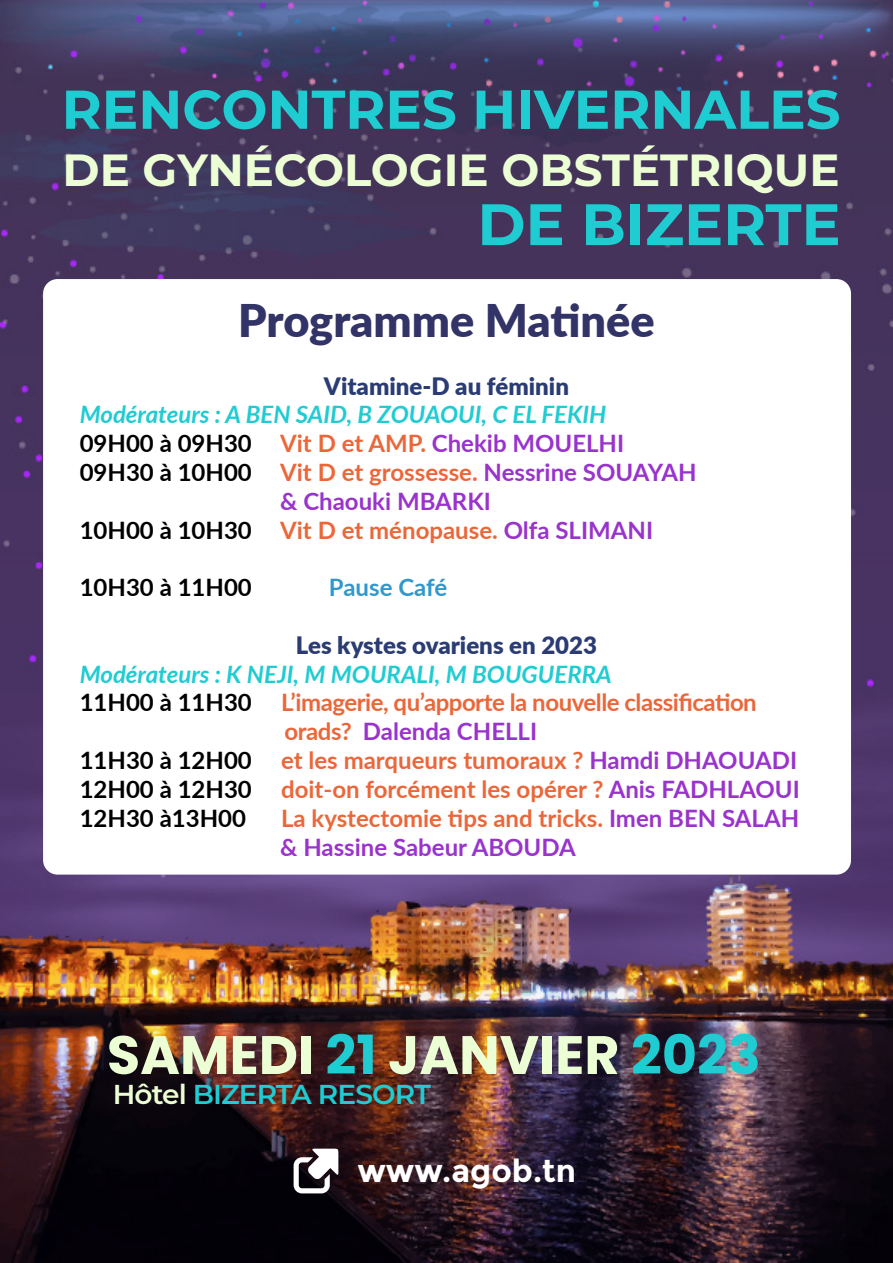
<style>
.page{position:relative;width:893px;height:1263px;background:#fff}
.page>*{position:absolute;margin:0;border:0;box-sizing:border-box;transform-origin:0 0}
.t1{font:700 58.35px "Montserrat";color:#1fccd2}
.t2{font:700 54.45px "Montserrat";color:#1fccd2}
.t3{font:700 54px "Poppins";color:#ecffd4}
.t4{font:700 45px "Montserrat";color:#ecffd4}
.t5{font:900 45px "Lato";color:#323366}
.t6{font:700 31.65px "Montserrat";color:#fff}
.t7{font:600 27.3px "Montserrat";letter-spacing:-.03em;color:#1fccd2}
.t8{font:700 24px "Lato";color:#eb673a}
.t9{font:700 24px/28.8px "Lato";color:#93c}
.t10{font:italic 700 24px "Lato";color:#1fccd2}
.t11{font:700 24px "Lato";letter-spacing:-.02em;color:#eb673a}
.t12{font:900 24px "Lato";color:#2a3c73}
.t13{font:700 24px "Lato";color:#010000}
.t14{font:700 24px "Lato";color:#3198cc}
.s1{color:#010000}
.s2{color:#eb673a}
.s3{color:#93c}
.s4{color:#1fccd2}
.s5{color:#ecffd4}
</style>
<div class="page">
<img style="left:0;top:0;width:893px;height:1263px">
<div style="left:43px;top:279px;width:808px;height:596px;background:#fff;border-radius:14px"></div>
<svg style="left:294px;top:1148px;width:44px;height:45px"></svg>
<h2 class="t2" style="left:62px;top:70px;width:780px">RENCONTRES HIVERNALES</h2>
<h3 class="t4" style="left:62px;top:137px;width:779px">DE GYNÉCOLOGIE OBSTÉTRIQUE</h3>
<h1 class="t1" style="left:477px;top:182px;width:365px">DE BIZERTE</h1>
<h3 class="t5" style="left:238px;top:287px;width:418px">Programme Matinée</h3>
<p class="t12" style="left:324px;top:368px;width:247px">Vitamine-D au féminin</p>
<p class="t10" style="left:80px;top:397px;width:528px">Modérateurs : A BEN SAID, B ZOUAOUI, C EL FEKIH</p>
<p class="t9" style="left:80px;top:428px;width:546px"><span class="s1">09H00 à 09H30</span> <span class="s2">Vit D et AMP.</span> Chekib MOUELHI</p>
<p class="t8" style="left:80px;top:455px;width:618px"><span class="s1">09H30 à 10H00</span> Vit D et grossesse. <span class="s3">Nessrine SOUAYAH</span></p>
<p class="t9" style="left:280px;top:486px;width:212px">&amp; Chaouki MBARKI</p>
<p class="t8" style="left:80px;top:512px;width:575px"><span class="s1">10H00 à 10H30</span> Vit D et ménopause. <span class="s3">Olfa SLIMANI</span></p>
<p class="t13" style="left:80px;top:570px;width:174px">10H30 à 11H00</p>
<p class="t14" style="left:329px;top:570px;width:120px">Pause Café</p>
<p class="t12" style="left:296px;top:627px;width:303px">Les kystes ovariens en 2023</p>
<p class="t10" style="left:80px;top:656px;width:533px">Modérateurs : K NEJI, M MOURALI, M BOUGUERRA</p>
<p class="t11" style="left:80px;top:685px;width:679px"><span class="s1">11H00 à 11H30</span> L’imagerie, qu’apporte la nouvelle classification</p>
<p class="t9" style="left:285px;top:716px;width:254px"><span class="s2">orads?</span> Dalenda CHELLI</p>
<p class="t8" style="left:80px;top:743px;width:719px"><span class="s1">11H30 à 12H00</span> et les marqueurs tumoraux ? <span class="s3">Hamdi DHAOUADI</span></p>
<p class="t8" style="left:80px;top:771px;width:722px"><span class="s1">12H00 à 12H30</span> doit-on forcément les opérer ? <span class="s3">Anis FADHLAOUI</span></p>
<p class="t13" style="left:80px;top:800px;width:168px">12H30 à13H00</p>
<p class="t9" style="left:280px;top:802px;width:521px"><span class="s2">La kystectomie tips and tricks.</span> Imen BEN SALAH &amp; Hassine Sabeur ABOUDA</p>
<h3 class="t3" style="left:107px;top:1024px;width:655px">SAMEDI <span class="s4">21</span> JANVIER <span class="s4">2023</span></h3>
<p class="t7" style="left:113px;top:1075px;width:320px"><span class="s5">Hôtel</span> BIZERTA RESORT</p>
<h3 class="t6" style="left:357px;top:1152px;width:220px">www.agob.tn</h3>
</div>
